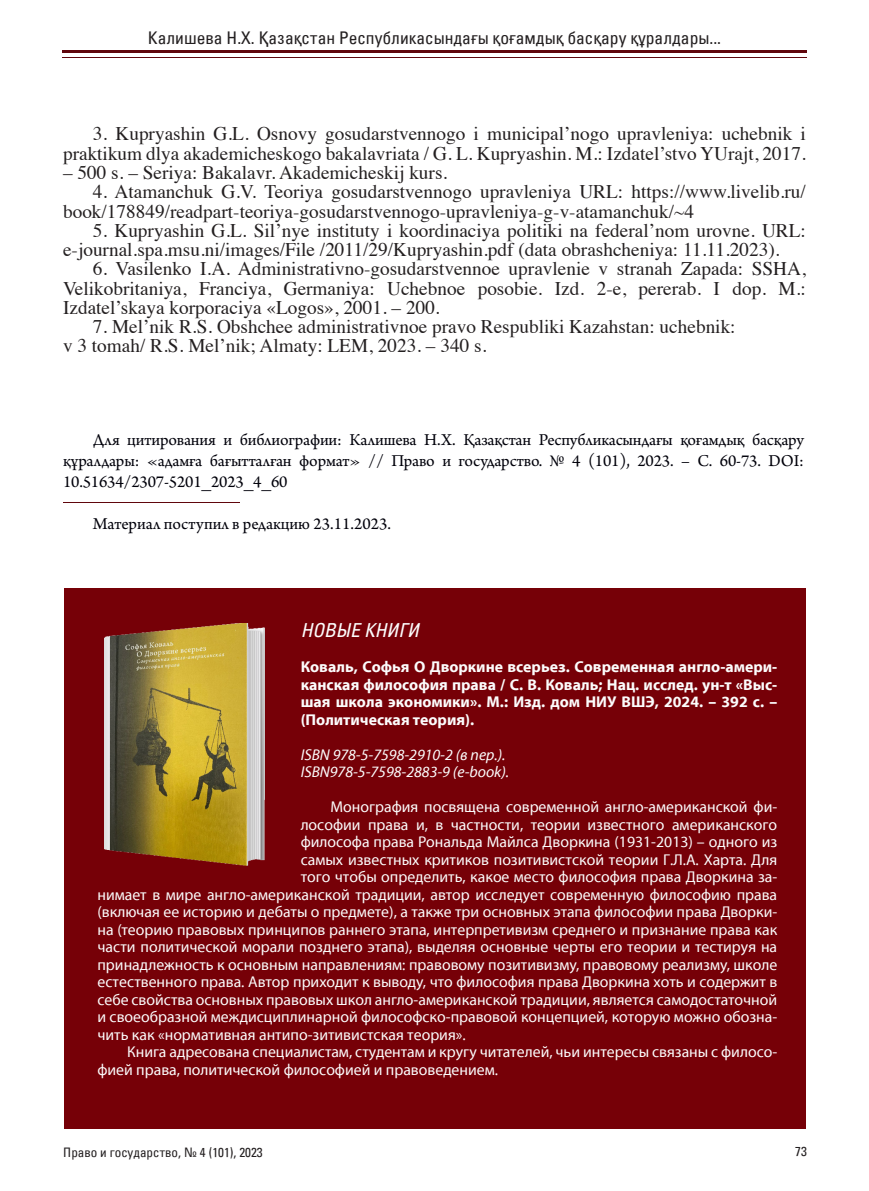
<style>
.page{position:relative;width:869px;height:1191px;background:#fff}
.page>*{position:absolute;margin:0;border:0;box-sizing:border-box;transform-origin:0 0}
.t1{font:19.25px/19.2px "Times";color:#231f20}
.t2{font:italic 19.25px "Partner Condensed";color:#fcfcfc}
.t3{font:17.5px/21px "Arno Pro";letter-spacing:-.01em;color:#00000a}
.t4{font:17.5px "Partner Condensed kaz";color:#231f20}
.t5{font:15.75px/17.5px "SM Myriad Pro Regular";color:#fcfcfc}
.t6{font:15.75px/17.5px "SM Myriad Pro Bold";color:#fcfcfc;text-align:justify}
.t7{font:15.75px "SM Myriad Pro It";color:#fcfcfc}
.t8{font:13.12px "Partner Condensed kaz";color:#231f20}
</style>
<div class="page">
<hr style="left:62px;top:50px;width:744px;height:3px;background:#60060c">
<hr style="left:62px;top:57px;width:744px;height:1px;background:#60060c">
<hr style="left:63px;top:502px;width:176px;height:1px;background:#60060c">
<div style="left:65px;top:588px;width:740px;height:540px;background:#760007"></div>
<img style="left:104px;top:623px;width:160px;height:242px">
<p class="t4" style="left:148px;top:27px;width:574px">Калишева Н.Х. Қазақстан Республикасындағы қоғамдық басқару құралдары...</p>
<p class="t1" style="left:63px;top:123px;width:744px;text-align:right">3. Kupryashin G.L. Osnovy gosudarstvennogo i municipal’nogo upravleniya: uchebnik i praktikum dlya akademicheskogo bakalavriata / G. L. Kupryashin. M.: Izdatel’stvo YUrajt, 2017.</p>
<p class="t1" style="left:63px;top:161px;width:385px">– 500 s. – Seriya: Bakalavr. Akademicheskij kurs.</p>
<p class="t1" style="left:63px;top:180px;width:744px;text-indent:30px">4. Atamanchuk G.V. Teoriya gosudarstvennogo upravleniya URL: https://www.livelib.ru/ book/178849/readpart-teoriya-gosudarstvennogo-upravleniya-g-v-atamanchuk/~4</p>
<p class="t1" style="left:63px;top:219px;width:744px;text-indent:30px">5. Kupryashin G.L. Sil’nye instituty i koordinaciya politiki na federal’nom urovne. URL: e-journal.spa.msu.ni/images/File /2011/29/Kupryashin.pdf (data obrashcheniya: 11.11.2023).</p>
<p class="t1" style="left:63px;top:257px;width:744px;text-align:justify;text-indent:30px">6. Vasilenko I.A. Administrativno-gosudarstvennoe upravlenie v stranah Zapada: SSHA, Velikobritaniya, Franciya, Germaniya: Uchebnoe posobie. Izd. 2-e, pererab. I dop. M.:<br>Izdatel’skaya korporaciya «Logos», 2001. – 200.</p>
<p class="t1" style="left:93px;top:315px;width:644px">7. Mel’nik R.S. Obshchee administrativnoe pravo Respubliki Kazahstan: uchebnik:</p>
<p class="t1" style="left:63px;top:334px;width:424px">v 3 tomah/ R.S. Mel’nik; Almaty: LEM, 2023. – 340 s.</p>
<p class="t3" style="left:93px;top:430px;width:712px">Для цитирования и библиографии: Калишева Н.Х. Қазақстан Республикасындағы қоғамдық басқару</p>
<p class="t3" style="left:63px;top:451px;width:742px">құралдары: «адамға бағытталған формат» // Право и государство. № 4 (101), 2023. – С. 60-73. DOI:<br>10.51634/2307-5201_2023_4_60</p>
<p class="t3" style="left:93px;top:514px;width:299px">Материал поступил в редакцию 23.11.2023.</p>
<p class="t2" style="left:300px;top:619px;width:120px">НОВЫЕ КНИГИ</p>
<p class="t6" style="left:300px;top:658px;width:478px">Коваль, Софья О Дворкине всерьез. Современная англо-амери&shy;канская философия права / С. В. Коваль; Нац. исслед. ун-т «Выс&shy;шая школа экономики». М.: Изд. дом НИУ ВШЭ, 2024. – 392 с. – (Политическая теория).</p>
<p class="t7" style="left:300px;top:744px;width:206px">ISBN 978-5-7598-2910-2 (в пер.).</p>
<p class="t7" style="left:300px;top:762px;width:210px">ISBN978-5-7598-2883-9 (e-book).</p>
<p class="t5" style="left:330px;top:798px;width:448px">Монография посвящена современной англо-американской фи-</p>
<p class="t5" style="left:300px;top:815px;width:478px">лософии права и, в частности, теории известного американского</p>
<p class="t5" style="left:300px;top:833px;width:478px">философа права Рональда Майлса Дворкина (1931-2013) – одного из</p>
<p class="t5" style="left:300px;top:850px;width:478px">самых известных критиков позитивистской теории Г.Л.А. Харта. Для</p>
<p class="t5" style="left:300px;top:868px;width:478px">того чтобы определить, какое место философия права Дворкина за-</p>
<p class="t5" style="left:97px;top:885px;width:681px">нимает в мире англо-американской традиции, автор исследует современную философию права</p>
<p class="t5" style="left:97px;top:903px;width:681px">(включая ее историю и дебаты о предмете), а также три основных этапа философии права Дворки-</p>
<p class="t5" style="left:97px;top:920px;width:681px">на (теорию правовых принципов раннего этапа, интерпретивизм среднего и признание права как</p>
<p class="t5" style="left:97px;top:938px;width:681px">части политической морали позднего этапа), выделяя основные черты его теории и тестируя на</p>
<p class="t5" style="left:97px;top:955px;width:681px">принадлежность к основным направлениям: правовому позитивизму, правовому реализму, школе</p>
<p class="t5" style="left:97px;top:973px;width:681px">естественного права. Автор приходит к выводу, что философия права Дворкина хоть и содержит в</p>
<p class="t5" style="left:97px;top:990px;width:681px">себе свойства основных правовых школ англо-американской традиции, является самодостаточной</p>
<p class="t5" style="left:97px;top:1008px;width:681px">и своеобразной междисциплинарной философско-правовой концепцией, которую можно обозна-</p>
<p class="t5" style="left:97px;top:1025px;width:369px">чить как «нормативная антипо-зитивистская теория».</p>
<p class="t5" style="left:97px;top:1043px;width:681px;text-indent:30px">Книга адресована специалистам, студентам и кругу читателей, чьи интересы связаны с филосо&shy;фией права, политической философией и правоведением.</p>
<p class="t8" style="left:63px;top:1144px;width:201px">Право и государство, № 4 (101), 2023</p>
<p class="t8" style="left:794px;top:1143px;width:13px">73</p>
</div>
